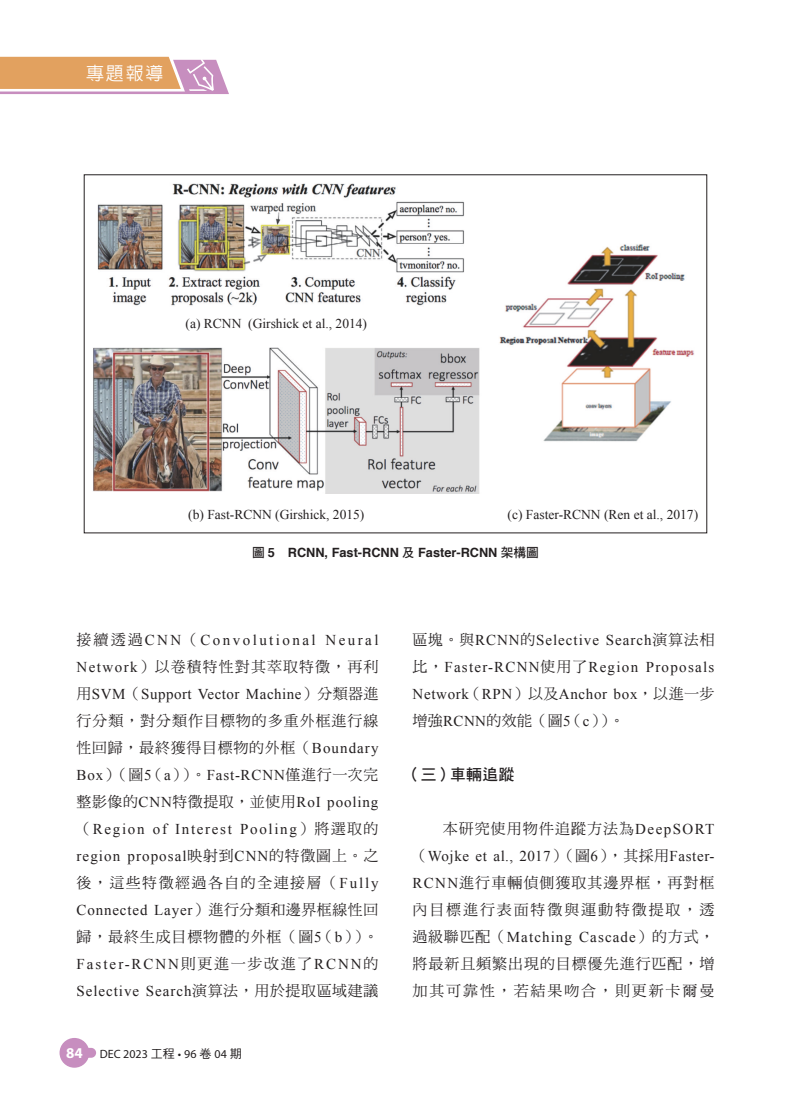
<style>
.page{position:relative;width:808px;height:1106px;background:#fff}
.page>*{position:absolute;margin:0;border:0;box-sizing:border-box;transform-origin:0 0}
.t1{font:500 18px "AR Hei B5";color:#fff}
.t2{font:15.75px "DF Hei Std W7";color:#231f20}
.t3{font:15px/27px "Times New Roman";letter-spacing:.075em;color:#231f20;text-align:justify}
.t4{font:15px/27px "DF Ming Std W5";letter-spacing:.065em;color:#231f20}
.t5{font:15px/27px "DF Ming Std W5";letter-spacing:.125em;color:#231f20}
.t6{font:15px "Times New Roman";letter-spacing:.045em;color:#231f20}
.t7{font:15px "Times New Roman";letter-spacing:.035em;color:#231f20}
.t8{font:15px "Times New Roman";letter-spacing:.165em;color:#231f20}
.t9{font:15px "Times New Roman";letter-spacing:.055em;color:#231f20}
.t10{font:15px "DF Ming Std W5";letter-spacing:.095em;color:#231f20}
.t11{font:13.5px "Times New Roman";color:#231f20}
.t12{font:700 12.75px "Helvetica";color:#231f20}
.t13{font:12px "Myriad Pro";color:#231f20}
.s1{font-family:"DF Hei Std W7";font-weight:400}
.s2{font-family:"DF Ming Std W5"}
.s3{font-family:"Times New Roman"}
.s4{font-weight:700;font-size:15px;color:#fff}
.s5{font-family:"DF Hei Std W5"}
</style>
<div class="page">
<div style="left:60px;top:1037px;width:29px;height:30px;background:#c78ebf;border-radius:50%"></div>
<div style="left:70px;top:1047px;width:26px;height:10px;background:#c78ebf;border-radius:5px"></div>
<svg style="left:0;top:57px;width:229px;height:37px;background:#e0a988"></svg>
<img style="left:93px;top:183px;width:601px;height:311px">
<p class="t1" style="left:86px;top:64px;width:79px">專題報導</p>
<p class="t11" style="left:186px;top:315px;width:183px">(a) RCNN (Girshick et al., 2014)</p>
<p class="t11" style="left:188px;top:506px;width:178px">(b) Fast-RCNN (Girshick, 2015)</p>
<p class="t11" style="left:508px;top:506px;width:192px">(c) Faster-RCNN (Ren et al., 2017)</p>
<p class="t12" style="left:252px;top:544px;width:288px"><span class="s1">圖</span> 5 RCNN, Fast-RCNN <span class="s1">及</span> Faster-RCNN <span class="s1">架構圖</span></p>
<p class="t8" style="left:77px;top:629px;width:303px"><span class="s2">接續透過</span>CNN<span class="s2">（</span>Convolutional Neural</p>
<p class="t4" style="left:77px;top:652px;width:303px"><span class="s3">Network</span>）以卷積特性對其萃取特徵，再利</p>
<p class="t7" style="left:77px;top:683px;width:303px"><span class="s2">用</span>SVM<span class="s2">（</span>Support Vector Machine<span class="s2">）分類器進</span></p>
<p class="t4" style="left:77px;top:706px;width:303px">行分類，對分類作目標物的多重外框進行線性回歸，最終獲得目標物的外框（<span class="s3">Boundary</span></p>
<p class="t3" style="left:77px;top:761px;width:303px">Box<span class="s2">）（圖</span>5<span class="s2">（</span>a<span class="s2">））。</span>Fast-RCNN<span class="s2">僅進行一次完整影像的</span>CNN<span class="s2">特徵提取，並使用</span>RoI pooling<span class="s2">（</span>Region of Interest Pooling<span class="s2">）將選取的</span>region proposal<span class="s2">映射到</span>CNN<span class="s2">的特徵圖上。之</span></p>
<p class="t10" style="left:77px;top:874px;width:303px">後，這些特徵經過各自的全連接層（<span class="s3">Fully</span></p>
<p class="t9" style="left:77px;top:899px;width:303px">Connected Layer<span class="s2">）進行分類和邊界框線性回</span></p>
<p class="t4" style="left:77px;top:922px;width:303px">歸，最終生成目標物體的外框（圖<span class="s3">5</span>（<span class="s3">b</span>））。</p>
<p class="t3" style="left:77px;top:950px;width:303px">Faster-RCNN<span class="s2">則更進一步改進了</span>RCNN<span class="s2">的<br></span>Selective Search<span class="s2">演算法，用於提取區域建議</span></p>
<p class="t13" style="left:66px;top:1046px;width:177px"><span class="s4">84</span> DEC 2023 <span class="s5">工程</span> • 96 <span class="s5">卷</span> 04 <span class="s5">期</span></p>
<p class="t3" style="left:412px;top:626px;width:303px"><span class="s2">區塊。與</span>RCNN<span class="s2">的</span>Selective Search<span class="s2">演算法相比，</span>Faster-RCNN<span class="s2">使用了</span>Region Proposals Network<span class="s2">（</span>RPN<span class="s2">）以及</span>Anchor box<span class="s2">，以進一步</span></p>
<p class="t4" style="left:412px;top:706px;width:213px">增強<span class="s3">RCNN</span>的效能（圖<span class="s3">5</span>（<span class="s3">c</span>））。</p>
<p class="t2" style="left:405px;top:766px;width:111px">（三）車輛追蹤</p>
<p class="t4" style="left:443px;top:814px;width:273px">本研究使用物件追蹤方法為<span class="s3">DeepSORT</span></p>
<p class="t6" style="left:412px;top:845px;width:303px"><span class="s2">（</span>Wojke et al., 2017<span class="s2">）（圖</span>6<span class="s2">），其採用</span>Faster-</p>
<p class="t5" style="left:412px;top:868px;width:303px"><span class="s3">RCNN</span>進行車輛偵側獲取其邊界框，再對框內目標進行表面特徵與運動特徵提取，透</p>
<p class="t3" style="left:412px;top:923px;width:303px"><span class="s2">過級聯匹配（</span>Matching Cascade<span class="s2">）的方式，</span></p>
<p class="t4" style="left:412px;top:949px;width:303px">將最新且頻繁出現的目標優先進行匹配，增加其可靠性，若結果吻合，則更新卡爾曼</p>
</div>
